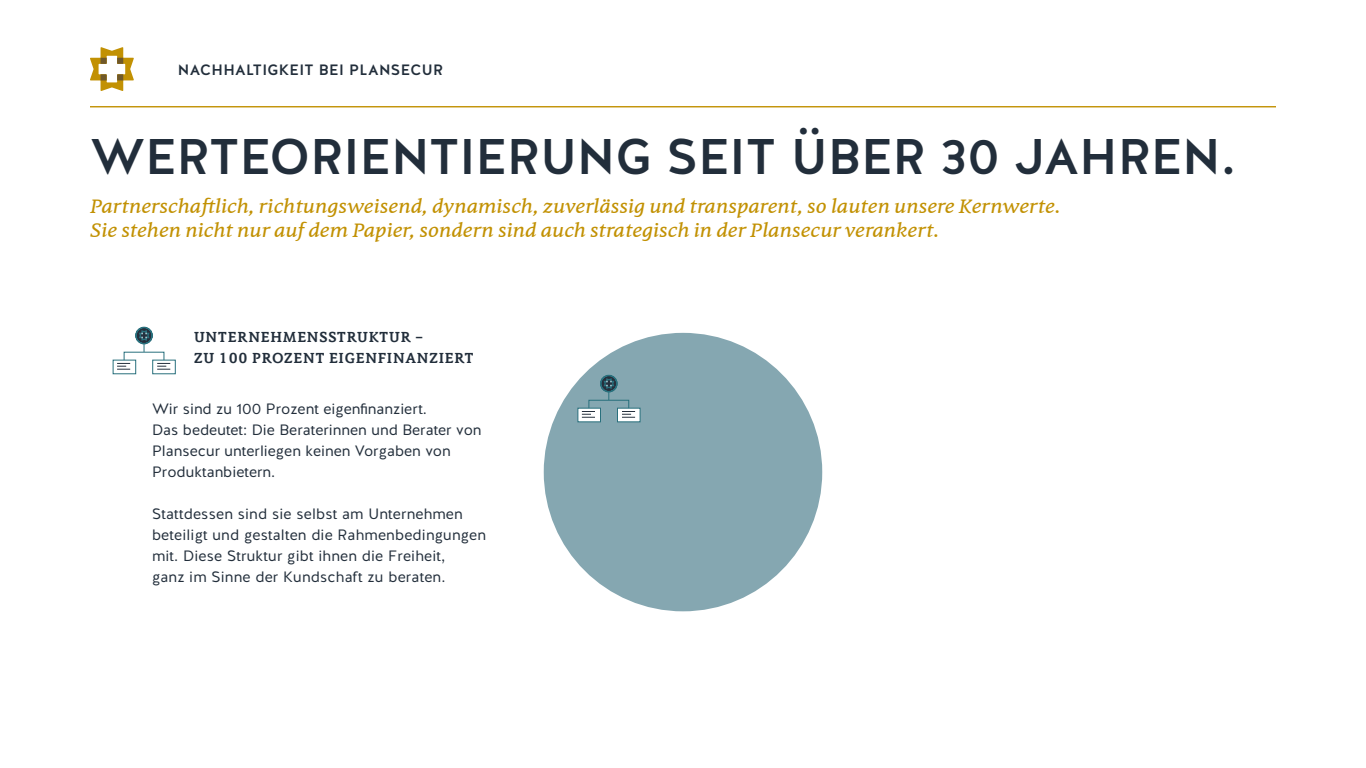
<style>
.page{position:relative;width:1366px;height:768px;background:#fff}
.page>*{position:absolute;margin:0;border:0;box-sizing:border-box;transform-origin:0 0}
.t1{font:500 50px "Halis GR";color:#222e3b}
.t2{font:italic 20px/24px "Filo Pro";color:#c29103}
.t3{font:15px/21px "Halis GR";letter-spacing:.01em;color:#222e3b}
.t4{font:700 15px/21px "Filo Pro";letter-spacing:.05em;color:#222e3b}
.t5{font:500 15px "Halis GR";letter-spacing:.025em;color:#222e3b}
</style>
<div class="page">
<svg style="left:90px;top:47px;width:44px;height:44px"></svg>
<hr style="left:90px;top:106px;width:1186px;height:1px;background:#c29103">
<div style="left:544px;top:333px;width:278px;height:278px;background:#85a7b1;border-radius:50%"></div>
<div style="left:588px;top:400px;width:41px;height:12px;border:1px solid #29707d"></div>
<div style="left:577px;top:408px;width:24px;height:14px;background:#fff;border:1px solid #29707d"></div>
<div style="left:617px;top:408px;width:24px;height:14px;background:#fff;border:1px solid #29707d"></div>
<svg style="left:600px;top:374px;width:18px;height:26px"></svg>
<svg style="left:582px;top:411px;width:13px;height:7px"></svg>
<svg style="left:622px;top:411px;width:13px;height:7px"></svg>
<svg style="left:113px;top:360px;width:23px;height:14px"></svg>
<div style="left:152px;top:360px;width:24px;height:14px;background:#fff;border:1px solid #29707d"></div>
<svg style="left:135px;top:326px;width:18px;height:26px"></svg>
<svg style="left:117px;top:363px;width:13px;height:7px"></svg>
<svg style="left:157px;top:363px;width:13px;height:7px"></svg>
<p class="t5" style="left:178px;top:60px;width:267px">NACHHALTIGKEIT BEI PLANSECUR</p>
<h1 class="t1" style="left:90px;top:124px;width:1148px">WERTEORIENTIERUNG SEIT ÜBER 30 JAHREN.</h1>
<h2 class="t2" style="left:90px;top:194px;width:972px">Partnerschaftlich, richtungsweisend, dynamisch, zuverlässig und transparent, so lauten unsere Kernwerte.<br>Sie stehen nicht nur auf dem Papier, sondern sind auch strategisch in der Plansecur verankert.</h2>
<p class="t4" style="left:194px;top:326px;width:281px">UNTERNEHMENSSTRUKTUR –<br>ZU 100 PROZENT EIGENFINANZIERT</p>
<p class="t3" style="left:152px;top:399px;width:331px">Wir sind zu 100 Prozent eigenfinanziert.<br>Das bedeutet: Die Beraterinnen und Berater von Plansecur unterliegen keinen Vorgaben von Produktanbietern.</p>
<p class="t3" style="left:152px;top:504px;width:336px">Stattdessen sind sie selbst am Unternehmen beteiligt und gestalten die Rahmenbedingungen mit. Diese Struktur gibt ihnen die Freiheit,<br>ganz im Sinne der Kundschaft zu beraten.</p>
</div>
